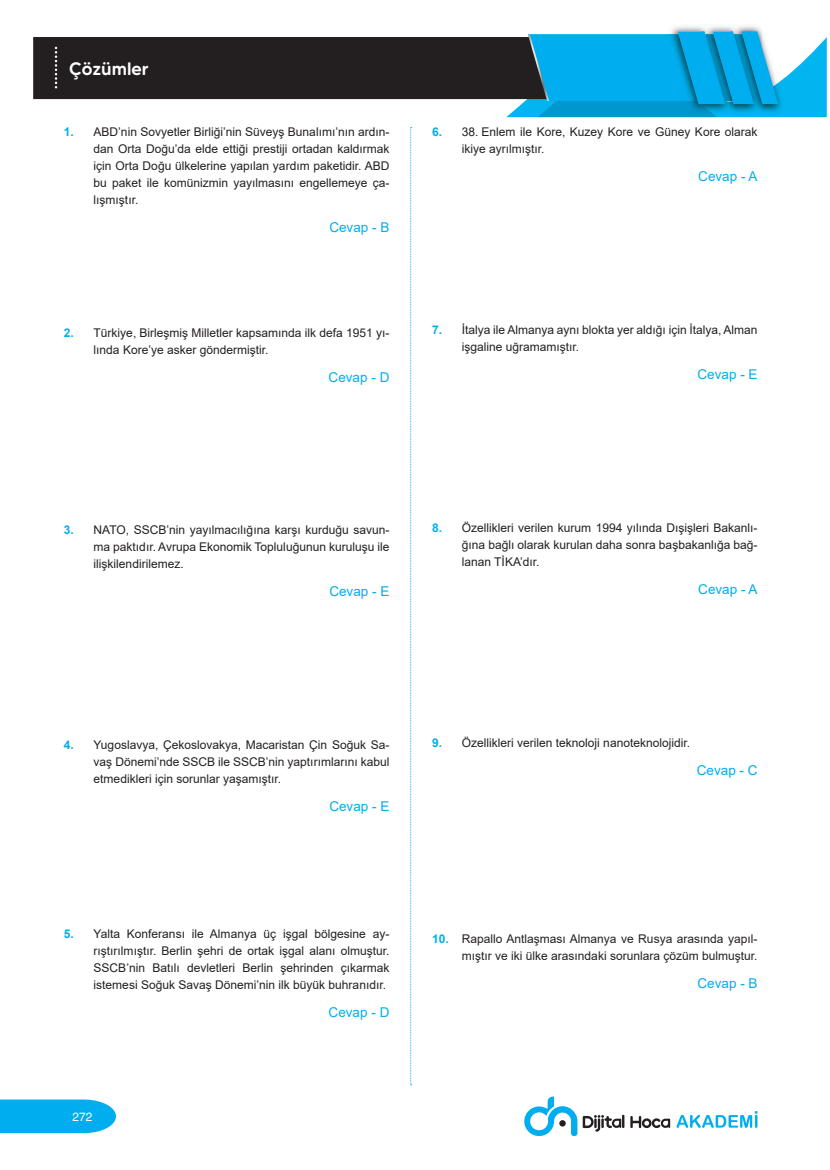
<style>
.page{position:relative;width:830px;height:1170px;background:#fff}
.page>*{position:absolute;margin:0;border:0;box-sizing:border-box;transform-origin:0 0}
.t1{font:500 18px "MADE Tommy Soft";color:#fff}
.CEVAP{font:13.5px "Arial";color:#00aeef}
.t2{font:12px/17px "Arial";color:#231f20;text-align:justify}
.t3{font:12px "yargi Helvetica";color:#fff}
.s1{font-weight:700;color:#00aeef}
</style>
<div class="page">
<svg style="left:0;top:1099px;width:116px;height:33px;background:#11b3f0"></svg>
<svg style="left:676px;top:1111px;width:81px;height:16px"></svg>
<svg style="left:630px;top:1116px;width:39px;height:12px"></svg>
<svg style="left:524px;top:1096px;width:100px;height:39px"></svg>
<svg style="left:410px;top:127px;width:1px;height:958px"></svg>
<div style="left:33px;top:37px;width:473px;height:62px;background:#231f20"></div>
<svg style="left:506px;top:26px;width:320px;height:91px;background:#2babda"></svg>
<svg style="left:55px;top:47px;width:2px;height:41px"></svg>
<h1 class="t1" style="left:69px;top:57px;width:81px">Çözümler</h1>
<p class="t2" style="left:94px;top:124px;width:297px;text-indent:-30px"><span class="s1">1.</span> ABD’nin Sovyetler Birliği’nin Süveyş Bunalımı’nın ardın&shy;dan Orta Doğu’da elde ettiği prestiji ortadan kaldırmak için Orta Doğu ülkelerine yapılan yardım paketidir. ABD bu paket ile komünizmin yayılmasını engellemeye ça&shy;lışmıştır.</p>
<p class="CEVAP" style="left:329px;top:218px;width:62px">Cevap - B</p>
<p class="t2" style="left:94px;top:324px;width:297px;text-indent:-30px"><span class="s1">2.</span> Türkiye, Birleşmiş Milletler kapsamında ilk defa 1951 yı&shy;lında Kore’ye asker göndermiştir.</p>
<p class="CEVAP" style="left:328px;top:367px;width:62px">Cevap - D</p>
<p class="t2" style="left:461px;top:124px;width:297px;text-indent:-30px"><span class="s1">6.</span> 38. Enlem ile Kore, Kuzey Kore ve Güney Kore olarak ikiye ayrılmıştır.</p>
<p class="CEVAP" style="left:698px;top:167px;width:61px">Cevap - A</p>
<p class="t2" style="left:461px;top:321px;width:297px;text-indent:-30px"><span class="s1">7.</span> İtalya ile Almanya aynı blokta yer aldığı için İtalya, Alman işgaline uğramamıştır.</p>
<p class="CEVAP" style="left:697px;top:365px;width:62px">Cevap - E</p>
<p class="t2" style="left:94px;top:521px;width:297px;text-indent:-30px"><span class="s1">3.</span> NATO, SSCB’nin yayılmacılığına karşı kurduğu savun&shy;ma paktıdır. Avrupa Ekonomik Topluluğunun kuruluşu ile ilişkilendirilemez.</p>
<p class="CEVAP" style="left:329px;top:582px;width:62px">Cevap - E</p>
<p class="t2" style="left:461px;top:519px;width:297px;text-indent:-30px"><span class="s1">8.</span> Özellikleri verilen kurum 1994 yılında Dışişleri Bakanlı&shy;ğına bağlı olarak kurulan daha sonra başbakanlığa bağ&shy;lanan TİKA’dır.</p>
<p class="CEVAP" style="left:698px;top:579px;width:61px">Cevap - A</p>
<p class="t2" style="left:94px;top:736px;width:297px;text-indent:-30px"><span class="s1">4.</span> Yugoslavya, Çekoslovakya, Macaristan Çin Soğuk Sa&shy;vaş Dönemi’nde SSCB ile SSCB’nin yaptırımlarını kabul etmedikleri için sorunlar yaşamıştır.</p>
<p class="CEVAP" style="left:329px;top:796px;width:62px">Cevap - E</p>
<p class="t2" style="left:432px;top:733px;width:259px"><span class="s1">9.</span> Özellikleri verilen teknoloji nanoteknolojidir.</p>
<p class="CEVAP" style="left:696px;top:760px;width:62px">Cevap - C</p>
<p class="t2" style="left:94px;top:925px;width:297px;text-indent:-30px"><span class="s1">5.</span> Yalta Konferansı ile Almanya üç işgal bölgesine ay&shy;rıştırılmıştır. Berlin şehri de ortak işgal alanı olmuştur.<br>SSCB’nin Batılı devletleri Berlin şehrinden çıkarmak istemesi Soğuk Savaş Dönemi’nin ilk büyük buhranıdır.</p>
<p class="CEVAP" style="left:328px;top:1002px;width:62px">Cevap - D</p>
<p class="t3" style="left:72px;top:1109px;width:22px">272</p>
<p class="t2" style="left:432px;top:930px;width:327px;text-align:right"><span class="s1">10.</span> Rapallo Antlaşması Almanya ve Rusya arasında yapıl&shy;mıştır ve iki ülke arasındaki sorunlara çözüm bulmuştur.</p>
<p class="CEVAP" style="left:697px;top:974px;width:62px">Cevap - B</p>
</div>
